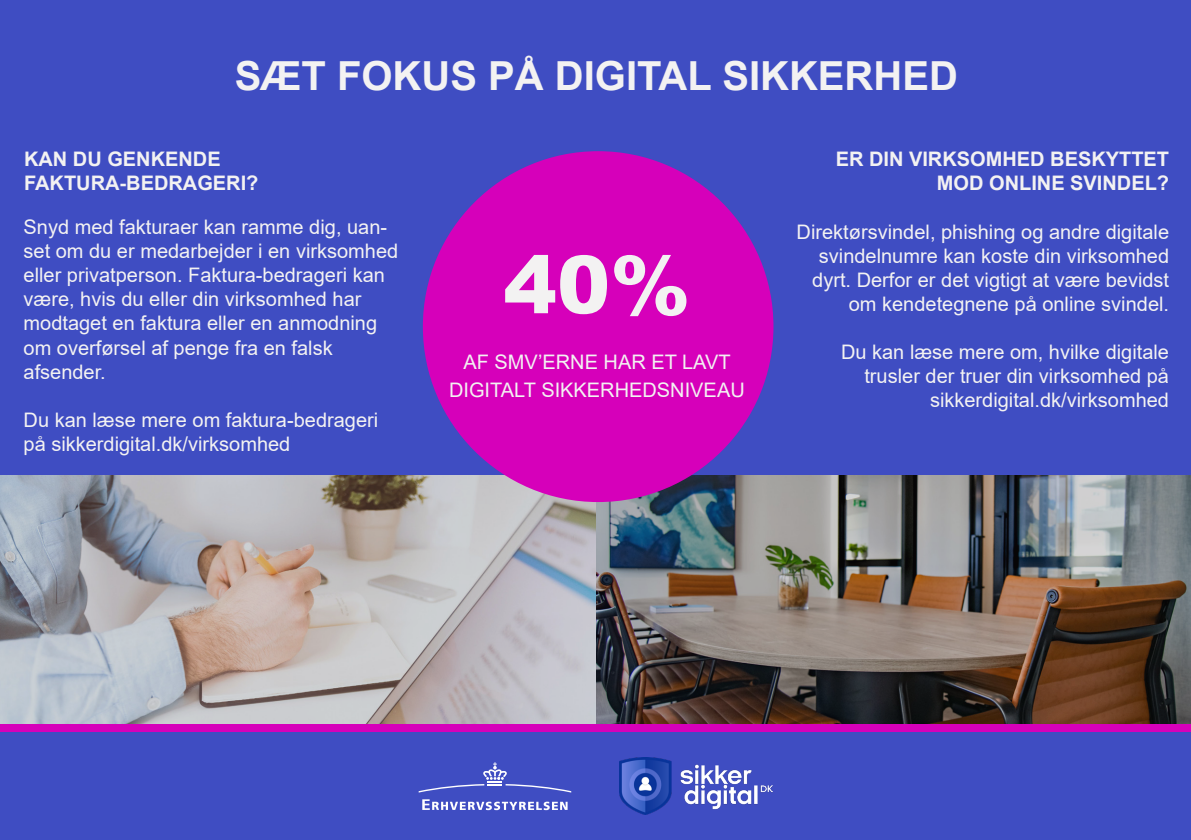
<style>
.page{position:relative;width:1191px;height:840px;background:#fff}
.page>*{position:absolute;margin:0;border:0;box-sizing:border-box;transform-origin:0 0}
.t1{font:900 80px "Arial";color:#f3f2f2}
.t2{font:700 40px "Arial";color:#f3f2f2}
.t3{font:20px/24px "Arial";color:#f3f2f2;text-align:right}
.t4{font:700 20px/24px "Arial";color:#f3f2f2;text-align:right}
</style>
<div class="page">
<div style="left:0;top:0;width:1191px;height:839px;background:#3f4dc2"></div>
<div style="left:0;top:723px;width:1191px;height:8px;background:#d600ba"></div>
<img style="left:0;top:475px;width:1191px;height:248px">
<div style="left:423px;top:151px;width:350px;height:350px;background:#d600ba;border-radius:50%"></div>
<svg style="left:419px;top:762px;width:152px;height:30px"></svg>
<svg style="left:422px;top:799px;width:145px;height:10px"></svg>
<img style="left:619px;top:757px;width:153px;height:56px">
<p class="t2" style="left:235px;top:48px;width:724px">SÆT FOKUS PÅ DIGITAL SIKKERHED</p>
<p class="t4" style="left:24px;top:147px;width:198px">KAN DU GENKENDE</p>
<p class="t4" style="left:24px;top:171px;width:236px">FAKTURA-BEDRAGERI?</p>
<p class="t3" style="left:24px;top:215px;width:376px;text-align:left">Snyd med fakturaer kan ramme dig, uan&shy;set om du er medarbejder i en virksomhed eller privatperson. Faktura-bedrageri kan være, hvis du eller din virksomhed har modtaget en faktura eller en anmodning om overførsel af penge fra en falsk</p>
<p class="t3" style="left:24px;top:359px;width:84px">afsender.</p>
<p class="t3" style="left:24px;top:407px;width:356px;text-align:left">Du kan læse mere om faktura-bedrageri på sikkerdigital.dk/virksomhed</p>
<p class="t1" style="left:503px;top:226px;width:188px">40%</p>
<p class="t3" style="left:463px;top:350px;width:269px">AF SMV’ERNE HAR ET LAVT</p>
<p class="t3" style="left:449px;top:378px;width:297px">DIGITALT SIKKERHEDSNIVEAU</p>
<p class="t4" style="left:835px;top:147px;width:335px">ER DIN VIRKSOMHED BESKYTTET<br>MOD ONLINE SVINDEL?</p>
<p class="t3" style="left:796px;top:219px;width:374px">Direktørsvindel, phishing og andre digitale svindelnumre kan koste din virksomhed dyrt. Derfor er det vigtigt at være bevidst om kendetegnene på online svindel.</p>
<p class="t3" style="left:841px;top:339px;width:329px">Du kan læse mere om, hvilke digitale trusler der truer din virksomhed på sikkerdigital.dk/virksomhed</p>
</div>
